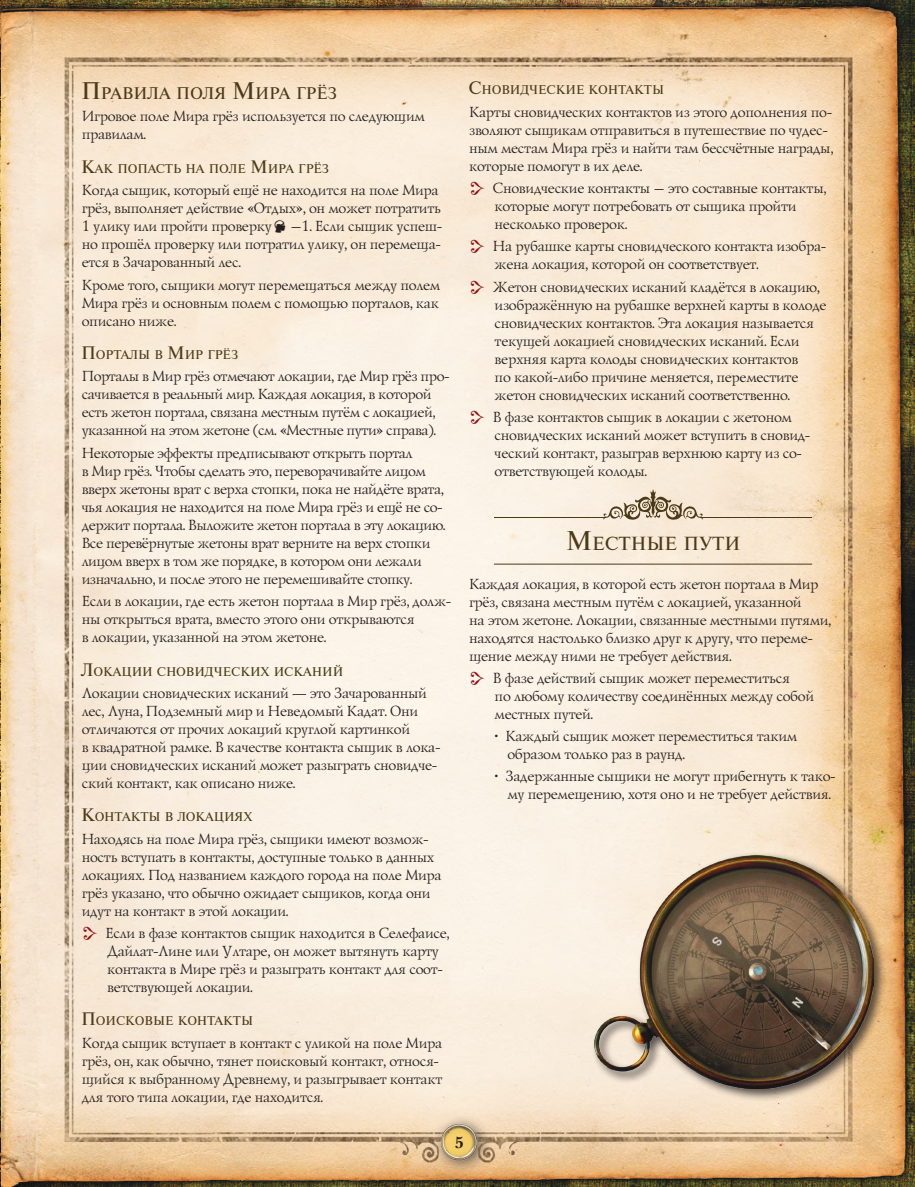
<style>
.page{position:relative;width:915px;height:1187px;background:#fff}
.page>*{position:absolute;margin:0;border:0;box-sizing:border-box;transform-origin:0 0}
.t1{font:18.9px "Newton C";color:#4a3a17}
.t2{font:16.8px "Newton C";color:#4a3a17}
.t3{font:700 16.5px "Baskerville Cyrillic";color:#241f1f}
.t4{font:300 15px/18px "Lazurski C";color:#241f1f}
.t5{font:12.6px "Newton C";color:#4a3a17}
.s1{font-size:24px}
.s2{font-size:18px}
.s3{font-size:27px}
</style>
<div class="page">
<img style="left:0;top:0;width:914px;height:1186px">
<div style="left:430px;top:1113px;width:62px;height:62px;background:#241f1f;opacity:.75"></div>
<img style="left:438px;top:1121px;width:42px;height:41px">
<hr style="left:494px;top:563px;width:317px;height:1px;background:#4a3a17">
<svg style="left:602px;top:489px;width:101px;height:31px;background:#cfc1ac"></svg>
<hr style="left:494px;top:517px;width:110px;height:1px;background:#4a3a17">
<hr style="left:701px;top:517px;width:110px;height:1px;background:#4a3a17">
<div style="left:591px;top:851px;width:295px;height:250px;background:#241f1f;opacity:.75"></div>
<img style="left:594px;top:855px;width:279px;height:233px">
<svg style="left:274px;top:220px;width:11px;height:13px"></svg>
<svg style="left:84px;top:926px;width:13px;height:13px"></svg>
<svg style="left:471px;top:182px;width:13px;height:13px"></svg>
<svg style="left:471px;top:240px;width:13px;height:13px"></svg>
<svg style="left:471px;top:280px;width:13px;height:13px"></svg>
<svg style="left:471px;top:410px;width:13px;height:14px"></svg>
<svg style="left:471px;top:671px;width:13px;height:13px"></svg>
<p class="t2" style="left:81px;top:84px;width:257px"><span class="s1">П</span>равила поля <span class="s1">М</span>ира грёз</p>
<p class="t4" style="left:81px;top:107px;width:344px">Игровое поле Мира грёз используется по следующим правилам.</p>
<p class="t5" style="left:81px;top:162px;width:249px"><span class="s2">К</span>ак попасть на поле <span class="s2">М</span>ира грёз</p>
<p class="t4" style="left:81px;top:181px;width:360px">Когда сыщик, который ещё не находится на поле Мира грёз, выполняет действие «Отдых», он может потратить<br>1 улику или пройти проверку</p>
<p class="t4" style="left:81px;top:217px;width:362px;text-align:justify;text-indent:209px">–1. Если сыщик успеш&shy;но прошёл проверку или потратил улику, он перемеща&shy;ется в Зачарованный лес.</p>
<p class="t4" style="left:81px;top:275px;width:360px;text-align:justify">Кроме того, сыщики могут перемещаться между полем Мира грёз и основным полем с помощью порталов, как описано ниже.</p>
<p class="t5" style="left:81px;top:348px;width:158px"><span class="s2">П</span>орталы в <span class="s2">М</span>ир грёз</p>
<p class="t4" style="left:81px;top:367px;width:369px">Порталы в Мир грёз отмечают локации, где Мир грёз про&shy;сачивается в реальный мир. Каждая локация, в которой есть жетон портала, связана местным путём с локацией, указанной на этом жетоне (см. «Местные пути» справа).</p>
<p class="t4" style="left:81px;top:443px;width:365px">Некоторые эффекты предписывают открыть портал<br>в Мир грёз. Чтобы сделать это, переворачивайте лицом вверх жетоны врат с верха стопки, пока не найдёте врата, чья локация не находится на поле Мира грёз и ещё не со&shy;держит портала. Выложите жетон портала в эту локацию.<br>Все перевёрнутые жетоны врат верните на верх стопки лицом вверх в том же порядке, в котором они лежали изначально, и после этого не перемешивайте стопку.</p>
<p class="t4" style="left:81px;top:591px;width:371px">Если в локации, где есть жетон портала в Мир грёз, долж&shy;ны открыться врата, вместо этого они открываются<br>в локации, указанной на этом жетоне.</p>
<p class="t5" style="left:81px;top:664px;width:263px"><span class="s2">Л</span>окации сновидческих исканий</p>
<p class="t4" style="left:81px;top:683px;width:360px">Локации сновидческих исканий — это Зачарованный лес, Луна, Подземный мир и Неведомый Кадат. Они отличаются от прочих локаций круглой картинкой<br>в квадратной рамке. В качестве контакта сыщик в лока&shy;ции сновидческих исканий может разыграть сновидче&shy;ский контакт, как описано ниже.</p>
<p class="t5" style="left:81px;top:810px;width:173px"><span class="s2">К</span>онтакты в локациях</p>
<p class="t4" style="left:81px;top:829px;width:361px">Находясь на поле Мира грёз, сыщики имеют возмож&shy;ность вступать в контакты, доступные только в данных локациях. Под названием каждого города на поле Мира грёз указано, что обычно ожидает сыщиков, когда они идут на контакт в этой локации.</p>
<p class="t4" style="left:105px;top:923px;width:345px">Если в фазе контактов сыщик находится в Селефаисе, Дайлат-Лине или Ултаре, он может вытянуть карту контакта в Мире грёз и разыграть контакт для соот&shy;ветствующей локации.</p>
<p class="t5" style="left:81px;top:1014px;width:46px"><span class="s2">П</span>оиско</p>
<p class="t5" style="left:144px;top:1014px;width:110px">вые контакты</p>
<p class="t4" style="left:81px;top:1033px;width:362px">Когда сыщик вступает в контакт с уликой на поле Мира грёз, он, как обычно, тянет поисковый контакт, относя&shy;щийся к выбранному Древнему, и разыгрывает контакт для того типа локации, где находится.</p>
<p class="t5" style="left:468px;top:83px;width:197px"><span class="s2">С</span>новидческие контакты</p>
<p class="t4" style="left:468px;top:102px;width:365px">Карты сновидческих контактов из этого дополнения по&shy;зволяют сыщикам отправиться в путешествие по чудес&shy;ным местам Мира грёз и найти там бессчётные награды, которые помогут в их деле.</p>
<p class="t4" style="left:492px;top:178px;width:334px">Сновидческие контакты – это составные контакты, которые могут потребовать от сыщика пройти несколько проверок.</p>
<p class="t4" style="left:492px;top:237px;width:335px">На рубашке карты сновидческого контакта изобра&shy;жена локация, которой он соответствует.</p>
<p class="t4" style="left:492px;top:277px;width:334px">Жетон сновидческих исканий кладётся в локацию, изображённую на рубашке верхней карты в колоде сновидческих контактов. Эта локация называется текущей локацией сновидческих исканий. Если верхняя карта колоды сновидческих контактов<br>по какой-либо причине меняется, переместите жетон сновидческих исканий соответственно.</p>
<p class="t4" style="left:492px;top:407px;width:319px">В фазе контактов сыщик в локации с жетоном сновидческих исканий может вступить в сновид&shy;ческий контакт, разыграв верхнюю карту из со&shy;ответствующей колоды.</p>
<p class="t1" style="left:565px;top:533px;width:176px"><span class="s3">М</span>естные пути</p>
<p class="t4" style="left:468px;top:574px;width:363px">Каждая локация, в которой есть жетон портала в Мир грёз, связана местным путём с локацией, указанной<br>на этом жетоне. Локации, связанные местными путями, находятся настолько близко друг к другу, что переме&shy;щение между ними не требует действия.</p>
<p class="t4" style="left:492px;top:668px;width:322px">В фазе действий сыщик может переместиться<br>по любому количеству соединённых между собой местных путей.</p>
<p class="t4" style="left:506px;top:726px;width:291px;text-indent:-13px">• Каждый сыщик может переместиться таким образом только раз в раунд.</p>
<p class="t4" style="left:494px;top:766px;width:342px;text-align:center">• Задержанные сыщики не могут прибегнуть к тако&shy;му перемещению, хотя оно и не требует действия.</p>
<p class="t3" style="left:454px;top:1132px;width:11px">5</p>
</div>
